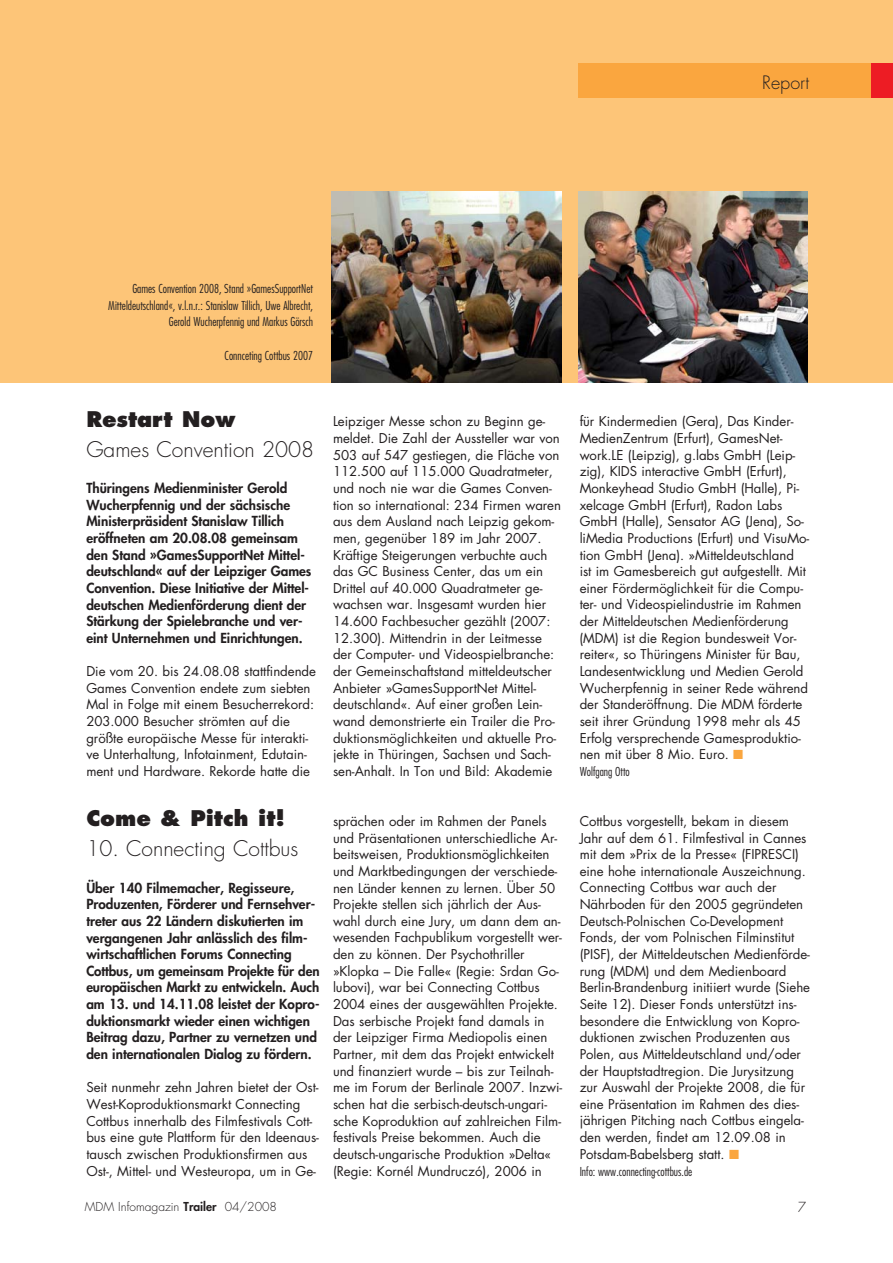
<style>
.page{position:relative;width:893px;height:1263px;background:#fff}
.page>*{position:absolute;margin:0;border:0;box-sizing:border-box;transform-origin:0 0}
.t1{font:300 21px "Futura";color:#231f20}
.t2{font:800 21px "Futura LT";color:#231f20}
.t3{font:300 18px "Futura";color:#231f20}
.t4{font:800 13.5px/16.6px "Futura";color:#231f20}
.t5{font:300 13.5px "Futura";color:#231f20}
.t6{font:13.2px/16.6px "Futura LT";letter-spacing:-.005em;color:#231f20}
.t7{font:300 condensed 12px/16.6px "Futura";color:#231f20;text-align:right}
.t8{font:300 12px "Futura";color:#231f20}
.s1{color:#faa63f}
.s2{font-weight:800}
</style>
<div class="page">
<div style="left:0;top:0;width:892px;height:383px;background:#fdc578"></div>
<div style="left:578px;top:64px;width:314px;height:34px;background:#faa63f"></div>
<div style="left:871px;top:64px;width:21px;height:34px;background:#ed1c24"></div>
<img style="left:578px;top:191px;width:230px;height:192px">
<img style="left:331px;top:191px;width:230px;height:192px">
<h2 class="t3" style="left:762px;top:74px;width:48px">Report</h2>
<p class="t7" style="left:108px;top:281px;width:206px">Games Convention 2008, Stand »GamesSupportNet<br>Mitteldeutschland«, v.l.n.r.: Stanislaw Tillich, Uwe Albrecht,<br>Gerold Wucherpfennig und Markus Görsch</p>
<p class="t7" style="left:225px;top:348px;width:90px">Connceting Cottbus 2007</p>
<h1 class="t2" style="left:86px;top:410px;width:151px">Restart Now</h1>
<h1 class="t1" style="left:86px;top:440px;width:229px">Games Convention 2008</h1>
<p class="t4" style="left:86px;top:481px;width:227px">Thüringens Medienminister Gerold Wucherpfennig und der sächsische Ministerpräsident Stanislaw Tillich eröffneten am 20.08.08 gemeinsam den Stand »GamesSupportNet Mittel&shy;deutschland« auf der Leipziger Games Convention. Diese Initiative der Mittel&shy;deutschen Medienförderung dient der Stärkung der Spielebranche und ver&shy;eint Unternehmen und Einrichtungen.</p>
<p class="t6" style="left:86px;top:664px;width:231px">Die vom 20. bis 24.08.08 stattfindende Games Convention endete zum siebten Mal in Folge mit einem Besucherrekord:<br>203.000 Besucher strömten auf die größte europäische Messe für interakti&shy;ve Unterhaltung, Infotainment, Edutain&shy;ment und Hardware. Rekorde hatte die</p>
<h1 class="t2" style="left:86px;top:809px;width:200px">Come &amp; Pitch it!</h1>
<h1 class="t1" style="left:86px;top:839px;width:213px">10. Connecting Cottbus</h1>
<p class="t4" style="left:86px;top:880px;width:235px">Über 140 Filmemacher, Regisseure, Produzenten, Förderer und Fernsehver&shy;treter aus 22 Ländern diskutierten im vergangenen Jahr anlässlich des film&shy;wirtschaftlichen Forums Connecting Cottbus, um gemeinsam Projekte für den europäischen Markt zu entwickeln. Auch am 13. und 14.11.08 leistet der Kopro&shy;duktionsmarkt wieder einen wichtigen Beitrag dazu, Partner zu vernetzen und den internationalen Dialog zu fördern.</p>
<p class="t6" style="left:86px;top:1080px;width:234px">Seit nunmehr zehn Jahren bietet der Ost-West-Koproduktionsmarkt Connecting Cottbus innerhalb des Filmfestivals Cott&shy;bus eine gute Plattform für den Ideenaus&shy;tausch zwischen Produktionsfirmen aus Ost-, Mittel- und Westeuropa, um in Ge-</p>
<p class="t6" style="left:333px;top:414px;width:230px">Leipziger Messe schon zu Beginn ge&shy;meldet. Die Zahl der Aussteller war von 503 auf 547 gestiegen, die Fläche von 112.500 auf 115.000 Quadratmeter, und noch nie war die Games Conven&shy;tion so international: 234 Firmen waren aus dem Ausland nach Leipzig gekom&shy;men, gegenüber 189 im Jahr 2007.<br>Kräftige Steigerungen verbuchte auch das GC Business Center, das um ein Drittel auf 40.000 Quadratmeter ge&shy;wachsen war. Insgesamt wurden hier 14.600 Fachbesucher gezählt (2007:<br>12.300). Mittendrin in der Leitmesse der Computer- und Videospielbranche: der Gemeinschaftstand mitteldeutscher Anbieter »GamesSupportNet Mittel&shy;deutschland«. Auf einer großen Lein&shy;wand demonstrierte ein Trailer die Pro&shy;duktionsmöglichkeiten und aktuelle Pro&shy;jekte in Thüringen, Sachsen und Sach&shy;sen-Anhalt. In Ton und Bild: Akademie</p>
<p class="t6" style="left:580px;top:414px;width:231px">für Kindermedien (Gera), Das Kinder-MedienZentrum (Erfurt), GamesNet&shy;work.LE (Leipzig), g.labs GmbH (Leip&shy;zig), KIDS interactive GmbH (Erfurt), Monkeyhead Studio GmbH (Halle), Pi&shy;xelcage GmbH (Erfurt), Radon Labs GmbH (Halle), Sensator AG (Jena), So&shy;liMedia Productions (Erfurt) und VisuMo&shy;tion GmbH (Jena). »Mitteldeutschland<br>ist im Gamesbereich gut aufgestellt. Mit einer Fördermöglichkeit für die Compu&shy;ter- und Videospielindustrie im Rahmen der Mitteldeutschen Medienförderung (MDM) ist die Region bundesweit Vor&shy;reiter«, so Thüringens Minister für Bau, Landesentwicklung und Medien Gerold Wucherpfennig in seiner Rede während der Standeröffnung. Die MDM förderte seit ihrer Gründung 1998 mehr als 45<br>Erfolg versprechende Gamesproduktio&shy;nen mit über 8 Mio. Euro. <span class="s1">■</span></p>
<p class="t7" style="left:580px;top:764px;width:52px">Wolfgang Otto</p>
<p class="t6" style="left:333px;top:814px;width:231px">sprächen oder im Rahmen der Panels und Präsentationen unterschiedliche Ar&shy;beitsweisen, Produktionsmöglichkeiten und Marktbedingungen der verschiede&shy;nen Länder kennen zu lernen. Über 50<br>Projekte stellen sich jährlich der Aus&shy;wahl durch eine Jury, um dann dem an&shy;wesenden Fachpublikum vorgestellt wer&shy;den zu können. Der Psychothriller »Klopka – Die Falle« (Regie: Srdan Go&shy;lubovi), war bei Connecting Cottbus 2004 eines der ausgewählten Projekte.<br>Das serbische Projekt fand damals in der Leipziger Firma Mediopolis einen Partner, mit dem das Projekt entwickelt und finanziert wurde – bis zur Teilnah&shy;me im Forum der Berlinale 2007. Inzwi&shy;schen hat die serbisch-deutsch-ungari&shy;sche Koproduktion auf zahlreichen Film&shy;festivals Preise bekommen. Auch die deutsch-ungarische Produktion »Delta« (Regie: Kornél Mundruczó), 2006 in</p>
<p class="t6" style="left:580px;top:814px;width:232px">Cottbus vorgestellt, bekam in diesem Jahr auf dem 61. Filmfestival in Cannes mit dem »Prix de la Presse« (FIPRESCI) eine hohe internationale Auszeichnung.<br>Connecting Cottbus war auch der Nährboden für den 2005 gegründeten Deutsch-Polnischen Co-Development Fonds, der vom Polnischen Filminstitut (PISF), der Mitteldeutschen Medienförde&shy;rung (MDM) und dem Medienboard Berlin-Brandenburg initiiert wurde (Siehe Seite 12). Dieser Fonds unterstützt ins&shy;besondere die Entwicklung von Kopro&shy;duktionen zwischen Produzenten aus Polen, aus Mitteldeutschland und/oder der Hauptstadtregion. Die Jurysitzung zur Auswahl der Projekte 2008, die für eine Präsentation im Rahmen des dies&shy;jährigen Pitching nach Cottbus eingela&shy;den werden, findet am 12.09.08 in Potsdam-Babelsberg statt. <span class="s1">■</span></p>
<p class="t7" style="left:580px;top:1164px;width:114px">Info: www.connecting-cottbus.de</p>
<p class="t8" style="left:85px;top:1201px;width:194px">MDM Infomagazin <span class="s2">Trailer</span> 04/2008</p>
<p class="t5" style="left:798px;top:1201px;width:10px">7</p>
</div>
